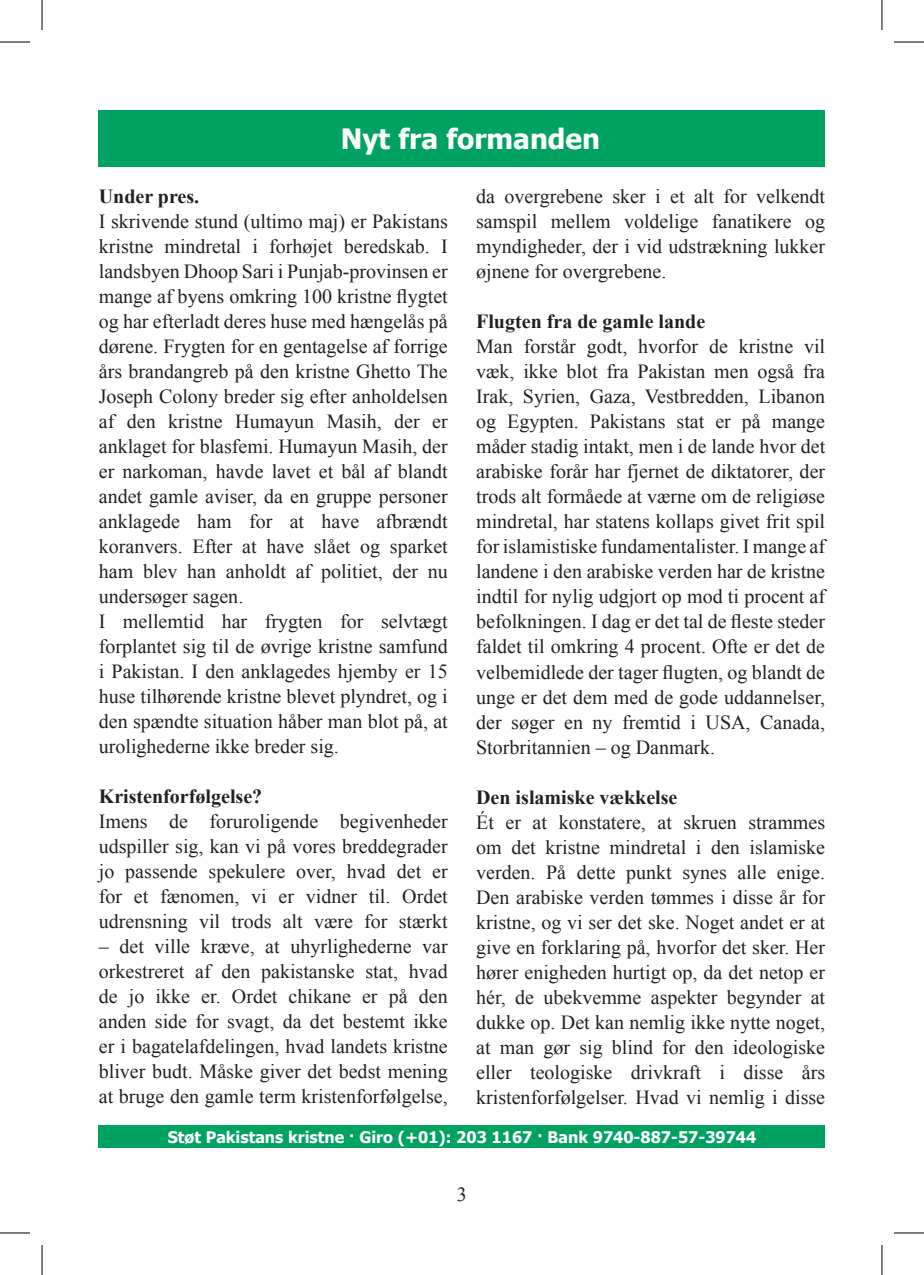
<style>
.page{position:relative;width:924px;height:1275px;background:#fff}
.page>*{position:absolute;margin:0;border:0;box-sizing:border-box;transform-origin:0 0}
.t1{font:700 28px "Tahoma";color:#fff}
.t2{font:20px/25px "Times New Roman";color:#231f20;text-align:justify}
.t3{font:700 20px "Times New Roman";color:#231f20}
.t4{font:700 16px "Tahoma";color:#fff}
</style>
<div class="page">
<div style="left:99px;top:1125px;width:725px;height:23px;background:#00a261"></div>
<div style="left:99px;top:110px;width:725px;height:57px;background:#00a261"></div>
<hr style="left:0;top:42px;width:30px;height:1px;background:#000">
<hr style="left:893px;top:42px;width:30px;height:1px;background:#000">
<hr style="left:0;top:1232px;width:30px;height:1px;background:#000">
<hr style="left:893px;top:1232px;width:30px;height:1px;background:#000">
<hr style="left:42px;top:0;width:1px;height:30px;background:#000">
<hr style="left:42px;top:1245px;width:1px;height:30px;background:#000">
<hr style="left:881px;top:0;width:1px;height:30px;background:#000">
<hr style="left:881px;top:1245px;width:1px;height:30px;background:#000">
<h1 class="t1" style="left:341px;top:119px;width:261px">Nyt fra formanden</h1>
<p class="t3" style="left:99px;top:182px;width:102px">Under pres.</p>
<p class="t2" style="left:99px;top:208px;width:350px;text-align:left">I skrivende stund (ultimo maj) er Pakistans kristne mindretal i forhøjet beredskab. I landsbyen Dhoop Sari i Punjab-provinsen er mange af byens omkring 100 kristne flygtet og har efterladt deres huse med hængelås på dørene. Frygten for en gentagelse af forrige års brandangreb på den kristne Ghetto The Joseph Colony breder sig efter anholdelsen af den kristne Humayun Masih, der er anklaget for blasfemi. Humayun Masih, der er narkoman, havde lavet et bål af blandt andet gamle aviser, da en gruppe personer anklagede ham for at have afbrændt koranvers. Efter at have slået og sparket ham blev han anholdt af politiet, der nu undersøger sagen.<br>I mellemtid har frygten for selvtægt forplantet sig til de øvrige kristne samfund i Pakistan. I den anklagedes hjemby er 15 huse tilhørende kristne blevet plyndret, og i den spændte situation håber man blot på, at urolighederne ikke breder sig.</p>
<p class="t3" style="left:99px;top:782px;width:165px">Kristenforfølgelse?</p>
<p class="t2" style="left:99px;top:808px;width:350px">Imens de foruroligende begivenheder udspiller sig, kan vi på vores breddegrader jo passende spekulere over, hvad det er for et fænomen, vi er vidner til. Ordet udrensning vil trods alt være for stærkt</p>
<p class="t2" style="left:99px;top:933px;width:350px">– det ville kræve, at uhyrlighederne var orkestreret af den pakistanske stat, hvad de jo ikke er. Ordet chikane er på den anden side for svagt, da det bestemt ikke er i bagatelafdelingen, hvad landets kristne bliver budt. Måske giver det bedst mening at bruge den gamle term kristenforfølgelse,</p>
<p class="t2" style="left:476px;top:184px;width:350px">da overgrebene sker i et alt for velkendt samspil mellem voldelige fanatikere og myndigheder, der i vid udstrækning lukker øjnene for overgrebene.</p>
<p class="t3" style="left:476px;top:308px;width:230px">Flugten fra de gamle lande</p>
<p class="t2" style="left:476px;top:334px;width:350px">Man forstår godt, hvorfor de kristne vil væk, ikke blot fra Pakistan men også fra Irak, Syrien, Gaza, Vestbredden, Libanon og Egypten. Pakistans stat er på mange måder stadig intakt, men i de lande hvor det arabiske forår har fjernet de diktatorer, der trods alt formåede at værne om de religiøse mindretal, har statens kollaps givet frit spil for islamistiske fundamentalister. I mange af landene i den arabiske verden har de kristne indtil for nylig udgjort op mod ti procent af befolkningen. I dag er det tal de fleste steder faldet til omkring 4 procent. Ofte er det de velbemidlede der tager flugten, og blandt de unge er det dem med de gode uddannelser, der søger en ny fremtid i USA, Canada, Storbritannien – og Danmark.</p>
<p class="t3" style="left:476px;top:783px;width:203px">Den islamiske vækkelse</p>
<p class="t2" style="left:476px;top:809px;width:350px">Ét er at konstatere, at skruen strammes om det kristne mindretal i den islamiske verden. På dette punkt synes alle enige.<br>Den arabiske verden tømmes i disse år for kristne, og vi ser det ske. Noget andet er at give en forklaring på, hvorfor det sker. Her hører enigheden hurtigt op, da det netop er hér, de ubekvemme aspekter begynder at dukke op. Det kan nemlig ikke nytte noget, at man gør sig blind for den ideologiske eller teologiske drivkraft i disse års kristenforfølgelser. Hvad vi nemlig i disse</p>
<p class="t4" style="left:168px;top:1125px;width:589px">Støt Pakistans kristne · Giro (+01): 203 1167 · Bank 9740-887-57-39744</p>
<p class="t2" style="left:457px;top:1182px;width:11px">3</p>
</div>
